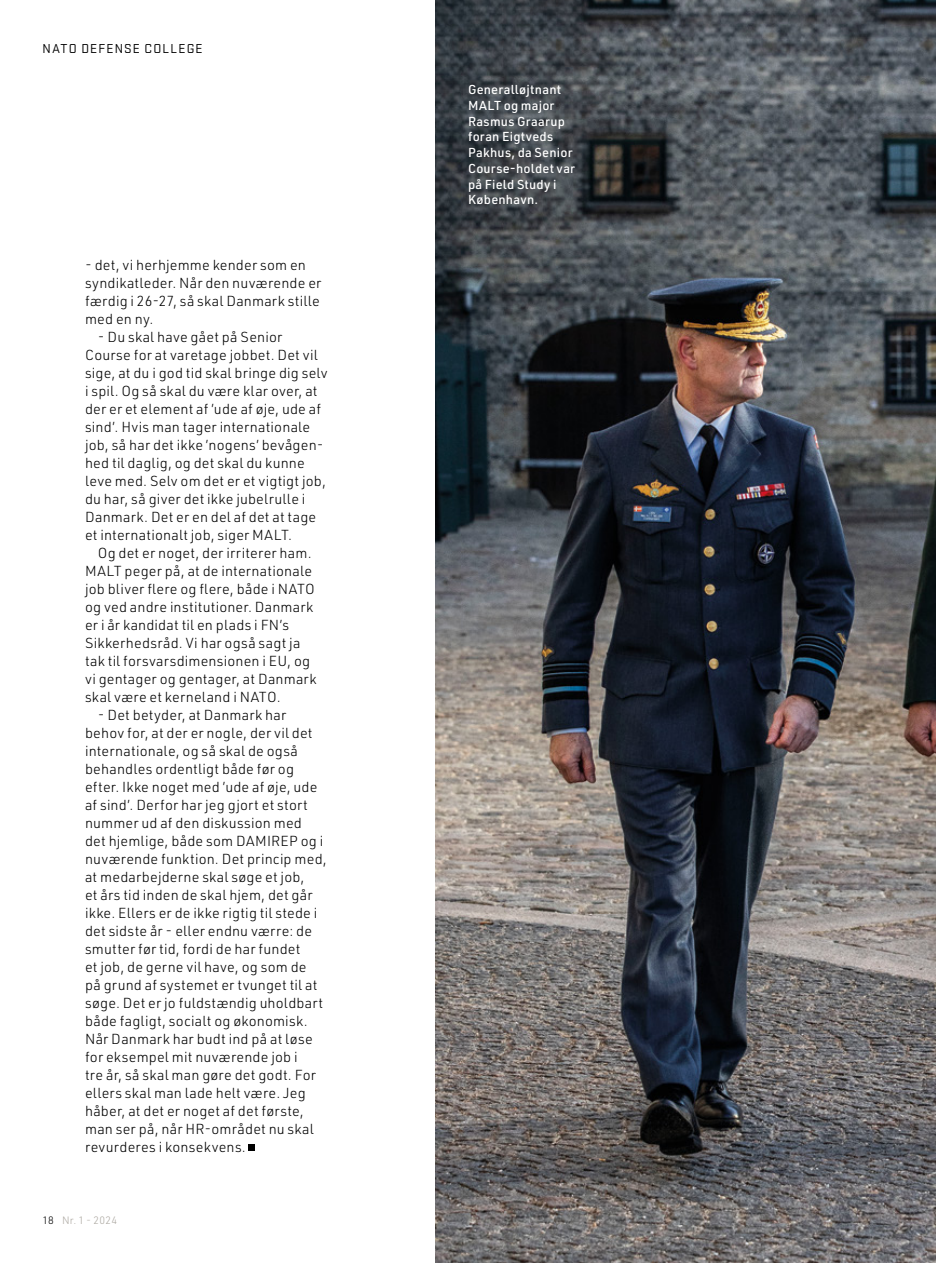
<style>
.page{position:relative;width:936px;height:1263px;background:#fff}
.page>*{position:absolute;margin:0;border:0;box-sizing:border-box;transform-origin:0 0}
.t1{font:300 14.25px/18px "URWDIN";letter-spacing:.01em;color:#000}
.t2{font:13.5px "Stratum 1";letter-spacing:.08em;color:#000}
.t3{font:500 12.75px/15.8px "URWDIN";letter-spacing:.02em;color:#fff}
.t4{font:300 10.5px "URWDIN";letter-spacing:.025em;color:#ada9a2}
.s1{color:#000}
</style>
<div class="page">
<img style="left:435px;top:0;width:500px;height:1263px">
<div style="left:249px;top:1144px;width:6px;height:7px;background:#000"></div>
<p class="t2" style="left:43px;top:40px;width:162px">NATO DEFENSE COLLEGE</p>
<p class="t1" style="left:85px;top:256px;width:238px">- det, vi herhjemme kender som en syndikatleder. Når den nuværende er færdig i 26-27, så skal Danmark stille med en ny.</p>
<p class="t1" style="left:85px;top:328px;width:244px;text-indent:13px">- Du skal have gået på Senior Course for at varetage jobbet. Det vil sige, at du i god tid skal bringe dig selv i spil. Og så skal du være klar over, at der er et element af ’ude af øje, ude af sind’. Hvis man tager internationale job, så har det ikke ’nogens’ bevågen&shy;hed til daglig, og det skal du kunne leve med. Selv om det er et vigtigt job, du har, så giver det ikke jubelrulle i Danmark. Det er en del af det at tage et internationalt job, siger MALT.</p>
<p class="t1" style="left:85px;top:544px;width:233px;text-indent:13px">Og det er noget, der irriterer ham.<br>MALT peger på, at de internationale job bliver flere og flere, både i NATO og ved andre institutioner. Danmark er i år kandidat til en plads i FN’s Sikkerhedsråd. Vi har også sagt ja tak til forsvarsdimensionen i EU, og vi gentager og gentager, at Danmark skal være et kerneland i NATO.</p>
<p class="t1" style="left:85px;top:705px;width:243px;text-indent:13px">- Det betyder, at Danmark har behov for, at der er nogle, der vil det internationale, og så skal de også behandles ordentligt både før og efter. Ikke noget med ’ude af øje, ude af sind’. Derfor har jeg gjort et stort nummer ud af den diskussion med<br>det hjemlige, både som DAMIREP og i nuværende funktion. Det princip med, at medarbejderne skal søge et job,<br>et års tid inden de skal hjem, det går ikke. Ellers er de ikke rigtig til stede i det sidste år - eller endnu værre: de smutter før tid, fordi de har fundet<br>et job, de gerne vil have, og som de<br>på grund af systemet er tvunget til at søge. Det er jo fuldstændig uholdbart både fagligt, socialt og økonomisk.<br>Når Danmark har budt ind på at løse for eksempel mit nuværende job i<br>tre år, så skal man gøre det godt. For ellers skal man lade helt være. Jeg håber, at det er noget af det første, man ser på, når HR-området nu skal revurderes i konsekvens.</p>
<p class="t4" style="left:43px;top:1213px;width:76px"><span class="s1">18</span> Nr. 1 - 2024</p>
<p class="t3" style="left:468px;top:81px;width:109px">Generalløjtnant<br>MALT og major<br>Rasmus Graarup foran Eigtveds<br>Pakhus, da Senior<br>Course-holdet var på Field Study i<br>København.</p>
</div>
